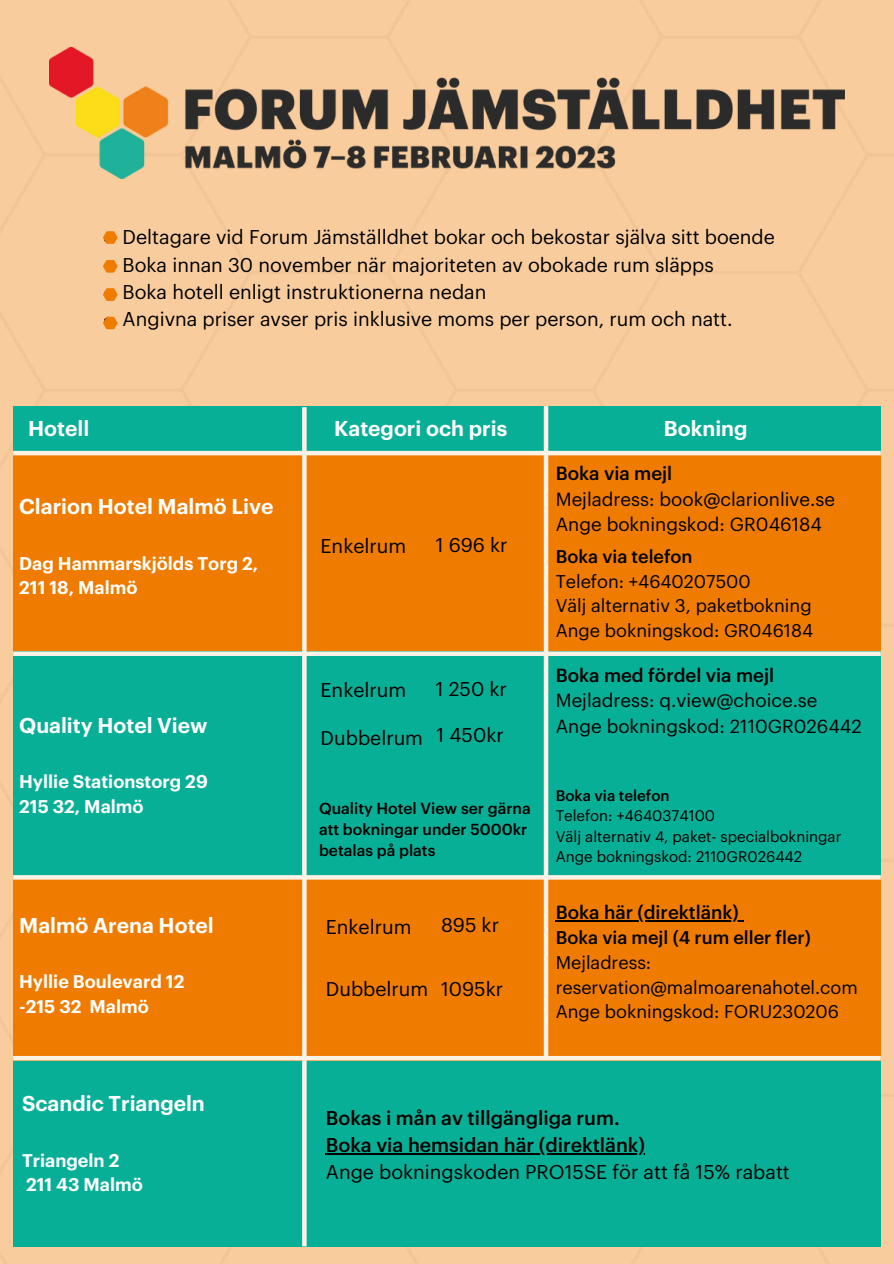
<style>
.page{position:relative;width:894px;height:1264px;background:#fff}
.page>*{position:absolute;margin:0;border:0;box-sizing:border-box;transform-origin:0 0}
.t1{font:600 21px "Graphik";color:#fff}
.t2{font:19.5px/27px "Graphik";color:#000}
.t3{font:500 19.5px/27px "Graphik";color:#000}
.t4{font:18.6px/25.7px "Graphik";color:#000}
.t5{font:500 18.6px "Graphik";color:#000}
.t6{font:18px/24.8px "Graphik";color:#000}
.t7{font:600 18px/24.8px "Graphik";color:#fff}
.t8{font:500 18px "Graphik";color:#000}
.t9{font:500 15.6px/21.5px "Graphik";color:#000}
.t10{font:15px/20.2px "Graphik";color:#000}
.t11{font:500 15px "Graphik";color:#000}
</style>
<div class="page">
<div style="left:0;top:0;width:893px;height:1263px;background:#f8cc9d"></div>
<img style="left:49px;top:48px;width:795px;height:130px">
<svg style="left:103px;top:231px;width:15px;height:13px"></svg>
<svg style="left:103px;top:260px;width:15px;height:12px"></svg>
<svg style="left:103px;top:288px;width:15px;height:13px"></svg>
<svg style="left:103px;top:317px;width:15px;height:12px"></svg>
<div style="left:13px;top:453px;width:867px;height:198px;background:#ef7c00"></div>
<div style="left:13px;top:1048px;width:867px;height:198px;background:#08af97"></div>
<div style="left:13px;top:877px;width:867px;height:183px;background:#ef7c00"></div>
<div style="left:13px;top:651px;width:867px;height:226px;background:#08af97"></div>
<div style="left:13px;top:406px;width:867px;height:47px;background:#08af97"></div>
<svg style="left:302px;top:407px;width:4px;height:839px;fill:#fcf2e6"></svg>
<div style="left:543px;top:406px;width:5px;height:650px;background:#fcf2e6"></div>
<hr style="left:555px;top:920px;width:183px;height:1px;background:#000">
<hr style="left:326px;top:1153px;width:318px;height:1px;background:#000">
<div style="left:13px;top:1055px;width:867px;height:5px;background:#fcf2e6"></div>
<div style="left:13px;top:651px;width:867px;height:5px;background:#fcf2e6"></div>
<hr style="left:13px;top:451px;width:867px;height:4px;background:#fcf2e6">
<svg style="left:13px;top:875px;width:867px;height:4px;fill:#fcf2e6"></svg>
<p class="t2" style="left:123px;top:225px;width:653px">Deltagare vid Forum Jämställdhet bokar och bekostar själva sitt boende Boka innan 30 november när majoriteten av obokade rum släpps<br>Boka hotell enligt instruktionerna nedan<br>Angivna priser avser pris inklusive moms per person, rum och natt.</p>
<p class="t1" style="left:28px;top:419px;width:63px">Hotell</p>
<p class="t1" style="left:334px;top:419px;width:175px">Kategori och pris</p>
<p class="t1" style="left:663px;top:419px;width:85px">Bokning</p>
<p class="t5" style="left:555px;top:465px;width:118px">Boka via mejl</p>
<p class="t4" style="left:555px;top:487px;width:281px">Mejladress: book@clarionlive.se<br>Ange bokningskod: GR046184</p>
<p class="t8" style="left:555px;top:548px;width:138px">Boka via telefon</p>
<p class="t6" style="left:555px;top:569px;width:259px">Telefon: +4640207500<br>Välj alternativ 3, paketbokning<br>Ange bokningskod: GR046184</p>
<p class="t1" style="left:19px;top:497px;width:256px">Clarion Hotel Malmö Live</p>
<p class="t2" style="left:320px;top:533px;width:87px">Enkelrum</p>
<p class="t2" style="left:435px;top:532px;width:73px">1 696 kr</p>
<p class="t7" style="left:19px;top:551px;width:240px">Dag Hammarskjölds Torg 2,<br>211 18, Malmö</p>
<p class="t1" style="left:19px;top:715px;width:190px">Quality Hotel View</p>
<p class="t7" style="left:19px;top:769px;width:190px">Hyllie Stationstorg 29<br>215 32, Malmö</p>
<p class="t1" style="left:19px;top:915px;width:196px">Malmö Arena Hotel</p>
<p class="t7" style="left:19px;top:969px;width:167px">Hyllie Boulevard 12 -215 32 Malmö</p>
<p class="t1" style="left:22px;top:1094px;width:184px">Scandic Triangeln</p>
<p class="t7" style="left:22px;top:1148px;width:122px">Triangeln 2<br>211 43 Malmö</p>
<p class="t2" style="left:320px;top:677px;width:87px">Enkelrum</p>
<p class="t2" style="left:435px;top:676px;width:73px">1 250 kr</p>
<p class="t2" style="left:320px;top:725px;width:185px">Dubbelrum 1 450kr</p>
<p class="t9" style="left:319px;top:797px;width:213px">Quality Hotel View ser gärna att bokningar under 5000kr betalas på plats</p>
<p class="t2" style="left:326px;top:913px;width:87px">Enkelrum</p>
<p class="t2" style="left:441px;top:912px;width:59px">895 kr</p>
<p class="t2" style="left:326px;top:976px;width:179px">Dubbelrum 1095kr</p>
<p class="t5" style="left:555px;top:666px;width:220px">Boka med fördel via mejl</p>
<p class="t4" style="left:555px;top:688px;width:307px">Mejladress: q.view@choice.se<br>Ange bokningskod: 2110GR026442</p>
<p class="t11" style="left:555px;top:788px;width:115px">Boka via telefon</p>
<p class="t10" style="left:555px;top:806px;width:287px">Telefon: +4640374100<br>Välj alternativ 4, paket- specialbokningar<br>Ange bokningskod: 2110GR026442</p>
<p class="t5" style="left:555px;top:904px;width:184px">Boka här (direktlänk)</p>
<p class="t8" style="left:555px;top:929px;width:256px">Boka via mejl (4 rum eller fler)</p>
<p class="t6" style="left:555px;top:950px;width:303px">Mejladress: reservation@malmoarenahotel.com<br>Ange bokningskod: FORU230206</p>
<p class="t3" style="left:326px;top:1105px;width:320px">Bokas i mån av tillgängliga rum.<br>Boka via hemsidan här (direktlänk)</p>
<p class="t2" style="left:326px;top:1159px;width:465px">Ange bokningskoden PRO15SE för att få 15% rabatt</p>
</div>
